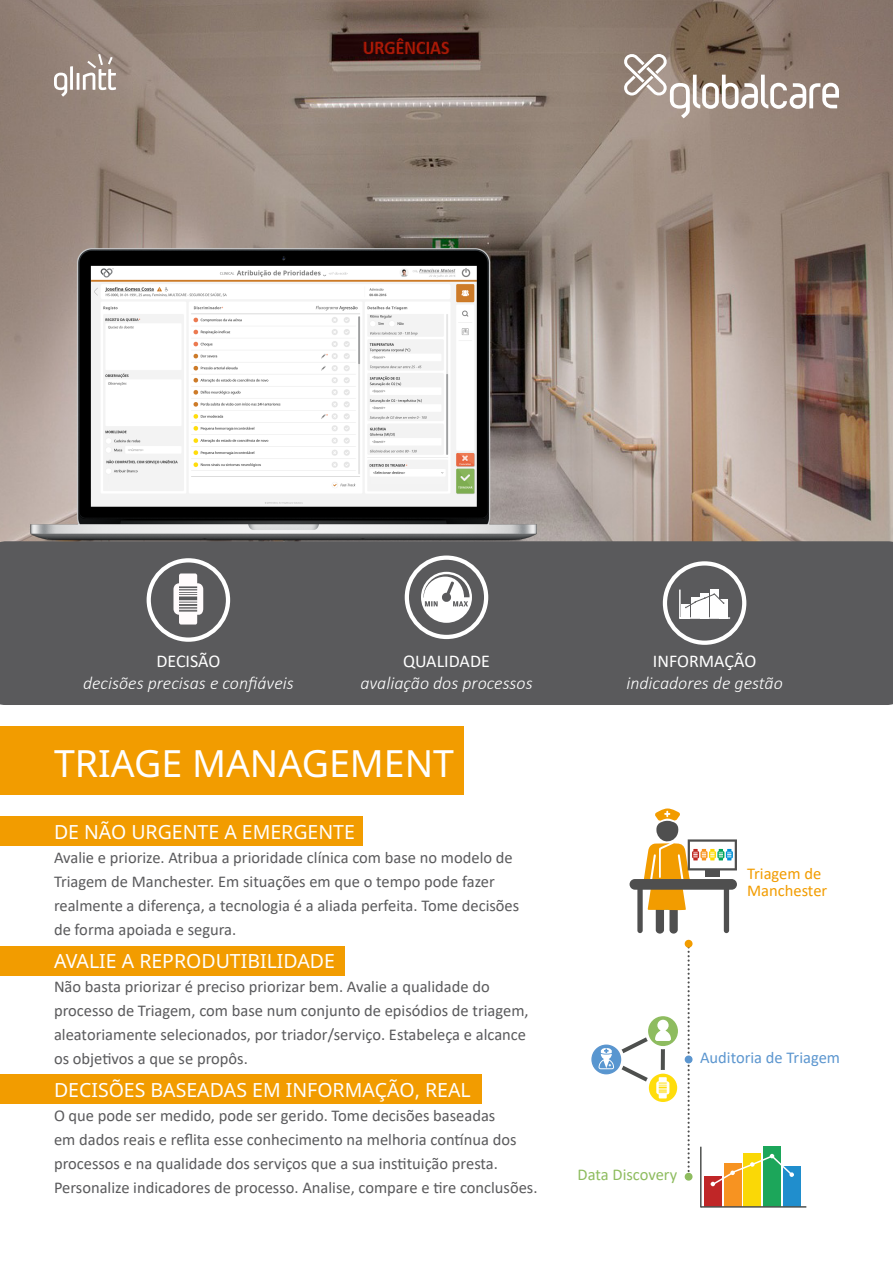
<style>
.page{position:relative;width:893px;height:1263px;background:#fff}
.page>*{position:absolute;margin:0;border:0;box-sizing:border-box;transform-origin:0 0}
.t1{font:37.5px "Noto Sans";color:#fff}
.t2{font:19.5px "Noto Sans";color:#fff}
.t3{font:italic 300 18px "Calibri";color:#fff}
.t4{font:18px "Calibri";color:#fff}
.t5{font:16.5px/24px "Calibri";color:#5a5a5c}
.t6{font:16.5px/16.5px "Calibri";color:#f29c00}
.t7{font:16.5px "Calibri";color:#5c96cf}
.t8{font:16.5px "Calibri";color:#8ebc5f}
</style>
<div class="page">
<div style="left:0;top:1074px;width:481px;height:29px;background:#f29c00"></div>
<div style="left:0;top:946px;width:344px;height:29px;background:#f29c00"></div>
<div style="left:0;top:816px;width:362px;height:30px;background:#f29c00"></div>
<div style="left:0;top:726px;width:463px;height:68px;background:#f29c00"></div>
<img style="left:0;top:0;width:893px;height:541px">
<img style="left:0;top:169px;width:537px;height:372px">
<div style="left:656px;top:906px;width:8px;height:27px;background:#4f4f4f;border-radius:4px"></div>
<div style="left:669px;top:904px;width:9px;height:29px;background:#4f4f4f;border-radius:4px"></div>
<div style="left:630px;top:879px;width:107px;height:11px;background:#4f4f4f;border-radius:5px"></div>
<div style="left:637px;top:884px;width:6px;height:49px;background:#4f4f4f;border-radius:3px"></div>
<div style="left:724px;top:884px;width:5px;height:49px;background:#4f4f4f;border-radius:3px"></div>
<svg style="left:643px;top:808px;width:94px;height:102px"></svg>
<svg style="left:687px;top:948px;width:3px;height:225px"></svg>
<div style="left:685px;top:940px;width:7px;height:7px;background:#f29c00;border-radius:50%"></div>
<div style="left:685px;top:940px;width:7px;height:8px;border:2px solid #f29c00;border-radius:50%"></div>
<div style="left:685px;top:1056px;width:7px;height:7px;background:#5c96cf;border-radius:50%"></div>
<div style="left:685px;top:1055px;width:7px;height:8px;border:2px solid #5c96cf;border-radius:50%"></div>
<div style="left:685px;top:1173px;width:7px;height:7px;background:#8ebc5f;border-radius:50%"></div>
<div style="left:685px;top:1173px;width:7px;height:8px;border:2px solid #8ebc5f;border-radius:50%"></div>
<svg style="left:591px;top:1016px;width:87px;height:86px"></svg>
<div style="left:783px;top:1166px;width:17px;height:40px;background:#208ecd"></div>
<div style="left:704px;top:1176px;width:17px;height:31px;background:#c02627"></div>
<div style="left:724px;top:1163px;width:17px;height:44px;background:#f79321"></div>
<div style="left:744px;top:1153px;width:17px;height:54px;background:#fad806"></div>
<div style="left:763px;top:1146px;width:17px;height:61px;background:#1ca65a"></div>
<hr style="left:701px;top:1206px;width:105px;height:1px;background:#4f514f">
<hr style="left:700px;top:1147px;width:1px;height:60px;background:#4f514f">
<svg style="left:711px;top:1154px;width:83px;height:32px"></svg>
<div style="left:0;top:541px;width:893px;height:164px;background:#5a5a5c"></div>
<div style="left:147px;top:558px;width:83px;height:84px;border:4px solid #fff;border-radius:50%"></div>
<div style="left:405px;top:555px;width:83px;height:84px;border:4px solid #fff;border-radius:50%"></div>
<div style="left:663px;top:561px;width:83px;height:84px;border:4px solid #fff;border-radius:50%"></div>
<svg style="left:421px;top:572px;width:51px;height:51px"></svg>
<svg style="left:173px;top:573px;width:30px;height:51px"></svg>
<div style="left:720px;top:599px;width:8px;height:19px;background:#fff"></div>
<div style="left:682px;top:604px;width:8px;height:14px;background:#fff"></div>
<div style="left:691px;top:597px;width:8px;height:21px;background:#fff"></div>
<div style="left:701px;top:593px;width:8px;height:25px;background:#fff"></div>
<div style="left:710px;top:589px;width:8px;height:29px;background:#fff"></div>
<hr style="left:680px;top:617px;width:50px;height:2px;background:#fff">
<hr style="left:679px;top:590px;width:2px;height:29px;background:#fff">
<svg style="left:685px;top:593px;width:39px;height:15px"></svg>
<svg style="left:54px;top:54px;width:62px;height:43px"></svg>
<svg style="left:623px;top:53px;width:216px;height:65px;background:#a6968b"></svg>
<p class="t4" style="left:156px;top:648px;width:66px">DECISÃO</p>
<p class="t3" style="left:83px;top:671px;width:212px">decisões precisas e confiáveis</p>
<p class="t4" style="left:403px;top:648px;width:88px">QUALIDADE</p>
<p class="t3" style="left:360px;top:671px;width:174px">avaliação dos processos</p>
<h1 class="t1" style="left:54px;top:737px;width:402px">TRIAGE MANAGEMENT</h1>
<p class="t2" style="left:54px;top:818px;width:302px">DE NÃO URGENTE A EMERGENTE</p>
<p class="t5" style="left:54px;top:845px;width:467px">Avalie e priorize. Atribua a prioridade clínica com base no modelo de Triagem de Manchester. Em situações em que o tempo pode fazer realmente a diferença, a tecnologia é a aliada perfeita. Tome decisões de forma apoiada e segura.</p>
<p class="t2" style="left:54px;top:947px;width:282px">AVALIE A REPRODUTIBILIDADE</p>
<p class="t5" style="left:54px;top:974px;width:476px">Não basta priorizar é preciso priorizar bem. Avalie a qualidade do processo de Triagem, com base num conjunto de episódios de triagem, aleatoriamente selecionados, por triador/serviço. Estabeleça e alcance os objetivos a que se propôs.</p>
<p class="t2" style="left:54px;top:1076px;width:418px">DECISÕES BASEADAS EM INFORMAÇÃO, REAL</p>
<p class="t5" style="left:54px;top:1103px;width:485px">O que pode ser medido, pode ser gerido. Tome decisões baseadas<br>em dados reais e reflita esse conhecimento na melhoria contínua dos processos e na qualidade dos serviços que a sua instituição presta.<br>Personalize indicadores de processo. Analise, compare e tire conclusões.</p>
<p class="t4" style="left:653px;top:648px;width:105px">INFORMAÇÃO</p>
<p class="t3" style="left:626px;top:671px;width:158px">indicadores de gestão</p>
<p class="t6" style="left:747px;top:865px;width:82px">Triagem de<br>Manchester</p>
<p class="t7" style="left:700px;top:1046px;width:142px">Auditoria de Triagem</p>
<p class="t8" style="left:578px;top:1163px;width:101px">Data Discovery</p>
</div>
